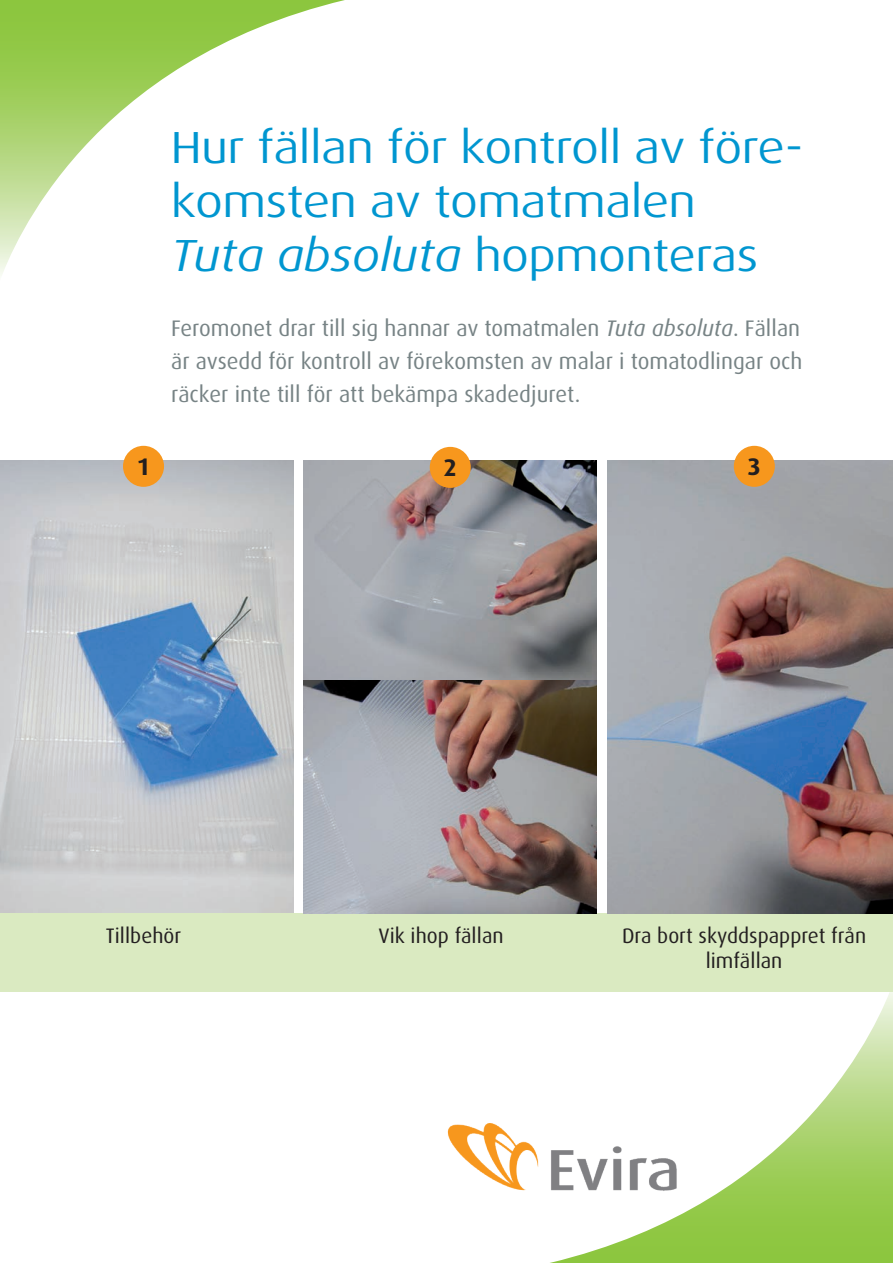
<style>
.page{position:relative;width:893px;height:1263px;background:#fff}
.page>*{position:absolute;margin:0;border:0;box-sizing:border-box;transform-origin:0 0}
.Otsikko_Kirkkaansini{font:45px/54px "Dax Wide";color:#0096d0}
.Numerot{font:700 24px "Dax";color:#231f20}
.Alaotsikko{font:22.5px/33px "Dax";color:#778385;text-align:justify}
.Kuvateksti{font:21px/25.2px "Dax";color:#231f20;text-align:center}
.s1{font-style:italic}
</style>
<div class="page">
<img style="left:0;top:461px;width:293px;height:452px">
<svg style="left:549px;top:991px;width:344px;height:272px"></svg>
<img style="left:447px;top:1101px;width:250px;height:111px">
<svg style="left:0;top:0;width:345px;height:276px"></svg>
<div style="left:0;top:913px;width:893px;height:78px;background:#daeac1"></div>
<div style="left:123px;top:446px;width:41px;height:41px;background:#f7971d;border-radius:50%"></div>
<img style="left:608px;top:461px;width:285px;height:452px">
<img style="left:304px;top:461px;width:293px;height:220px">
<img style="left:304px;top:681px;width:293px;height:232px">
<div style="left:430px;top:447px;width:41px;height:41px;background:#f7971d;border-radius:50%"></div>
<div style="left:734px;top:446px;width:41px;height:41px;background:#f7971d;border-radius:50%"></div>
<p class="Otsikko_Kirkkaansini" style="left:171px;top:121px;width:634px">Hur fällan för kontroll av före&shy;komsten av tomatmalen<br><span class="s1">Tuta absoluta</span> hopmonteras</p>
<p class="Alaotsikko" style="left:171px;top:312px;width:633px">Feromonet drar till sig hannar av tomatmalen <span class="s1">Tuta absoluta</span>. Fällan är avsedd för kontroll av förekomsten av malar i tomatodlingar och räcker inte till för att bekämpa skadedjuret.</p>
<p class="Numerot" style="left:137px;top:453px;width:15px">1</p>
<p class="Numerot" style="left:443px;top:454px;width:15px">2</p>
<p class="Numerot" style="left:747px;top:453px;width:15px">3</p>
<p class="Kuvateksti" style="left:106px;top:923px;width:77px">Tillbehör</p>
<p class="Kuvateksti" style="left:379px;top:923px;width:127px">Vik ihop fällan</p>
<p class="Kuvateksti" style="left:622px;top:923px;width:246px">Dra bort skyddspappret från limfällan</p>
</div>
